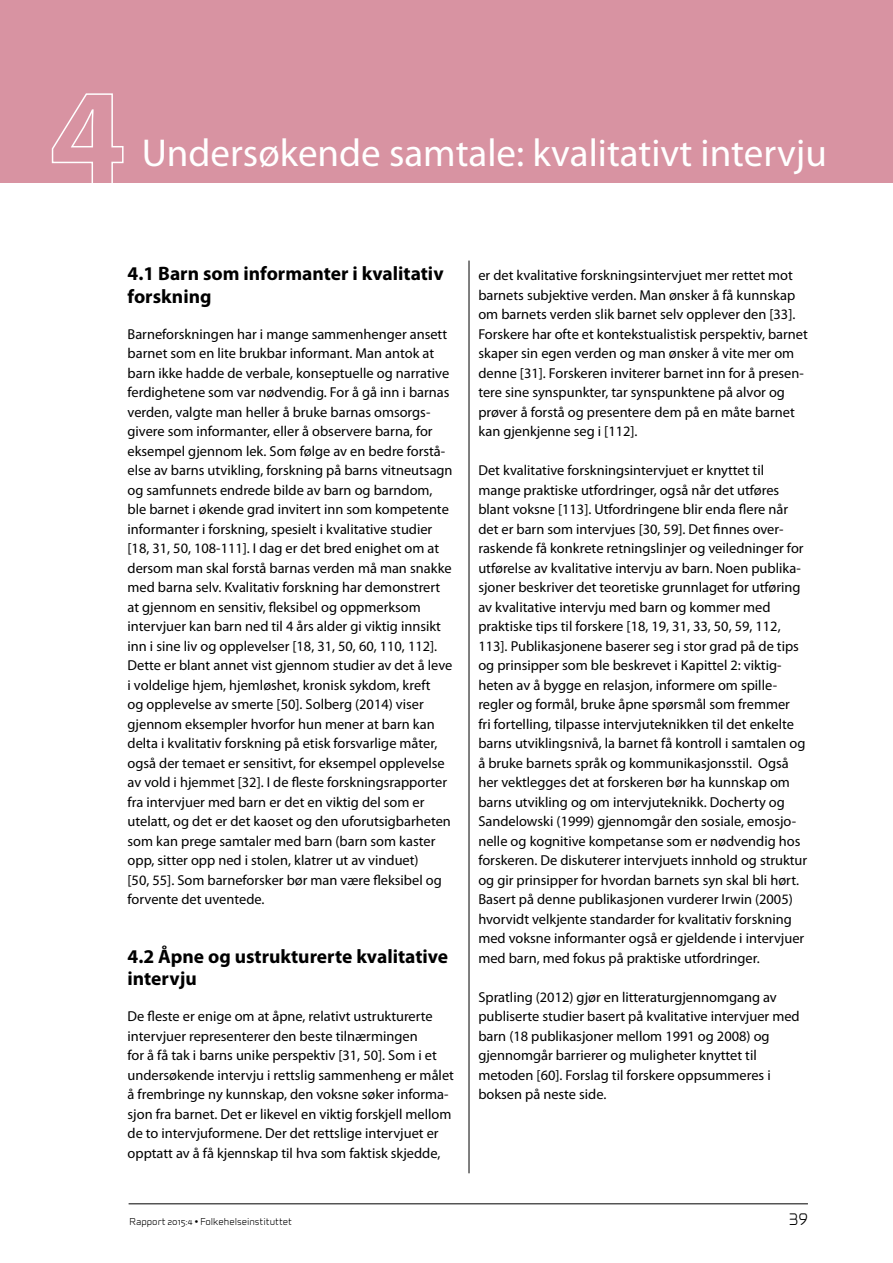
<style>
.page{position:relative;width:893px;height:1263px;background:#fff}
.page>*{position:absolute;margin:0;border:0;box-sizing:border-box;transform-origin:0 0}
.t1{font:39px "Myriad Pro";color:#fff}
.t2{font:700 19.5px/22.5px "Myriad Pro";color:#000}
.t3{font:15px "Infinity T Medium";color:#000}
.t4{font:14.4px/19.5px "Myriad Pro";color:#000}
.t5{font:9px "Infinity ST Medium";color:#000}
.s1{font-family:"Infinity C Medium"}
</style>
<div class="page">
<hr style="left:129px;top:1203px;width:679px;height:1px;background:#000">
<hr style="left:469px;top:261px;width:1px;height:912px;background:#000">
<div style="left:0;top:0;width:893px;height:183px;background:#d893a2"></div>
<svg style="left:51px;top:93px;width:73px;height:90px"></svg>
<h1 class="t1" style="left:142px;top:131px;width:687px">Undersøkende samtale: kvalitativt intervju</h1>
<h2 class="t2" style="left:128px;top:262px;width:318px">4.1 Barn som informanter i kvalitativ forskning</h2>
<p class="t4" style="left:128px;top:324px;width:326px">Barneforskningen har i mange sammenhenger ansett barnet som en lite brukbar informant. Man antok at barn ikke hadde de verbale, konseptuelle og narrative ferdighetene som var nødvendig. For å gå inn i barnas verden, valgte man heller å bruke barnas omsorgs&shy;givere som informanter, eller å observere barna, for eksempel gjennom lek. Som følge av en bedre forstå&shy;else av barns utvikling, forskning på barns vitneutsagn og samfunnets endrede bilde av barn og barndom, ble barnet i økende grad invitert inn som kompetente informanter i forskning, spesielt i kvalitative studier [18, 31, 50, 108-111]. I dag er det bred enighet om at dersom man skal forstå barnas verden må man snakke med barna selv. Kvalitativ forskning har demonstrert at gjennom en sensitiv, fleksibel og oppmerksom intervjuer kan barn ned til 4 års alder gi viktig innsikt inn i sine liv og opplevelser [18, 31, 50, 60, 110, 112].<br>Dette er blant annet vist gjennom studier av det å leve i voldelige hjem, hjemløshet, kronisk sykdom, kreft<br>og opplevelse av smerte [50]. Solberg (2014) viser gjennom eksempler hvorfor hun mener at barn kan delta i kvalitativ forskning på etisk forsvarlige måter, også der temaet er sensitivt, for eksempel opplevelse av vold i hjemmet [32]. I de fleste forskningsrapporter fra intervjuer med barn er det en viktig del som er utelatt, og det er det kaoset og den uforutsigbarheten som kan prege samtaler med barn (barn som kaster opp, sitter opp ned i stolen, klatrer ut av vinduet)<br>[50, 55]. Som barneforsker bør man være fleksibel og forvente det uventede.</p>
<h2 class="t2" style="left:128px;top:945px;width:322px">4.2 Åpne og ustrukturerte kvalitative intervju</h2>
<p class="t4" style="left:128px;top:1007px;width:328px">De fleste er enige om at åpne, relativt ustrukturerte intervjuer representerer den beste tilnærmingen<br>for å få tak i barns unike perspektiv [31, 50]. Som i et undersøkende intervju i rettslig sammenheng er målet å frembringe ny kunnskap, den voksne søker informa&shy;sjon fra barnet. Det er likevel en viktig forskjell mellom de to intervjuformene. Der det rettslige intervjuet er opptatt av å få kjennskap til hva som faktisk skjedde,</p>
<p class="t4" style="left:478px;top:266px;width:331px">er det kvalitative forskningsintervjuet mer rettet mot barnets subjektive verden. Man ønsker å få kunnskap om barnets verden slik barnet selv opplever den [33].<br>Forskere har ofte et kontekstualistisk perspektiv, barnet skaper sin egen verden og man ønsker å vite mer om denne [31]. Forskeren inviterer barnet inn for å presen&shy;tere sine synspunkter, tar synspunktene på alvor og prøver å forstå og presentere dem på en måte barnet kan gjenkjenne seg i [112].</p>
<p class="t4" style="left:478px;top:461px;width:330px">Det kvalitative forskningsintervjuet er knyttet til mange praktiske utfordringer, også når det utføres blant voksne [113]. Utfordringene blir enda flere når det er barn som intervjues [30, 59]. Det finnes over&shy;raskende få konkrete retningslinjer og veiledninger for utførelse av kvalitative intervju av barn. Noen publika&shy;sjoner beskriver det teoretiske grunnlaget for utføring av kvalitative intervju med barn og kommer med praktiske tips til forskere [18, 19, 31, 33, 50, 59, 112, 113]. Publikasjonene baserer seg i stor grad på de tips og prinsipper som ble beskrevet i Kapittel 2: viktig&shy;heten av å bygge en relasjon, informere om spille&shy;regler og formål, bruke åpne spørsmål som fremmer<br>fri fortelling, tilpasse intervjuteknikken til det enkelte barns utviklingsnivå, la barnet få kontroll i samtalen og å bruke barnets språk og kommunikasjonsstil. Også her vektlegges det at forskeren bør ha kunnskap om barns utvikling og om intervjuteknikk. Docherty og Sandelowski (1999) gjennomgår den sosiale, emosjo&shy;nelle og kognitive kompetanse som er nødvendig hos forskeren. De diskuterer intervjuets innhold og struktur og gir prinsipper for hvordan barnets syn skal bli hørt.<br>Basert på denne publikasjonen vurderer Irwin (2005) hvorvidt velkjente standarder for kvalitativ forskning med voksne informanter også er gjeldende i intervjuer med barn, med fokus på praktiske utfordringer.</p>
<p class="t4" style="left:478px;top:987px;width:323px">Spratling (2012) gjør en litteraturgjennomgang av publiserte studier basert på kvalitative intervjuer med barn (18 publikasjoner mellom 1991 og 2008) og gjennomgår barrierer og muligheter knyttet til metoden [60]. Forslag til forskere oppsummeres i boksen på neste side.</p>
<p class="t5" style="left:130px;top:1215px;width:164px">Rapport 2015:<span class="s1">4</span> • Folkehelseinstituttet</p>
<p class="t3" style="left:789px;top:1208px;width:21px">39</p>
</div>
